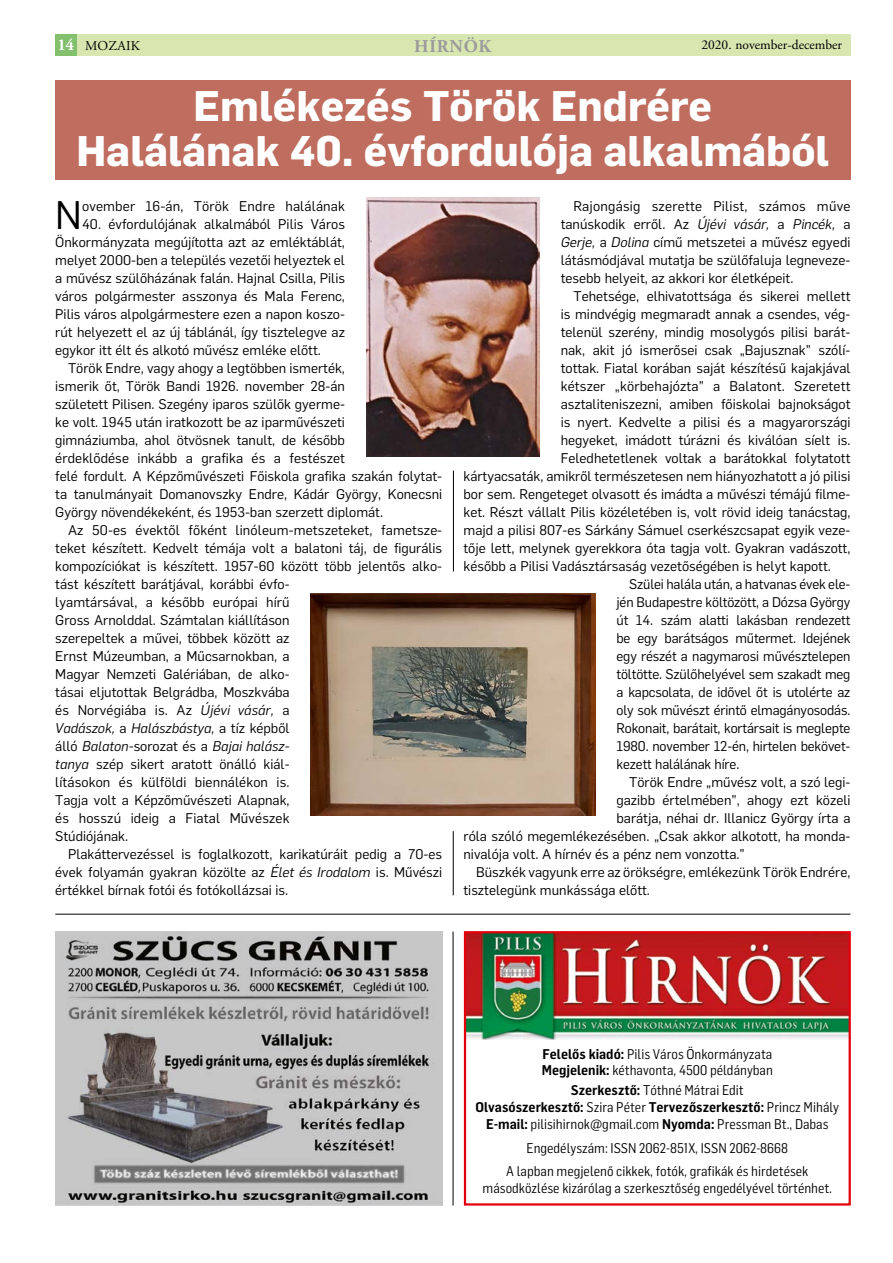
<style>
.page{position:relative;width:893px;height:1263px;background:#fff}
.page>*{position:absolute;margin:0;border:0;box-sizing:border-box;transform-origin:0 0}
.t1{font:700 42px/45px "Flama";color:#fff;text-align:center}
.t2{font:39px "Flama";color:#000}
.t3{font:700 18px "Adobe Garamond Pro";letter-spacing:.04em;color:#9c9c9d}
.t4{font:13.8px/18px "Flama";color:#000;text-align:justify}
.t5{font:13.8px/17.2px "Flama Semicondensed";color:#000;text-align:center}
.t6{font:13.5px "Adobe Garamond Pro";color:#000}
.s1{font-weight:700;font-size:16.5px;color:#fff}
.s2{font-style:italic}
.s3{font-weight:600}
</style>
<div class="page">
<div style="left:55px;top:34px;width:795px;height:21px;background:#d8e6b0"></div>
<div style="left:55px;top:34px;width:22px;height:21px;background:#82c06e"></div>
<hr style="left:453px;top:471px;width:1px;height:100px;background:#000">
<hr style="left:453px;top:931px;width:1px;height:274px;background:#000">
<img style="left:311px;top:593px;width:284px;height:222px">
<img style="left:366px;top:198px;width:173px;height:258px">
<div style="left:55px;top:81px;width:795px;height:99px;background:#bf6d5e"></div>
<img style="left:55px;top:931px;width:387px;height:274px">
<hr style="left:55px;top:914px;width:795px;height:1px;background:#000">
<img style="left:467px;top:934px;width:381px;height:106px">
<div style="left:464px;top:931px;width:387px;height:274px;border:2px solid #e3000b"></div>
<hr style="left:453px;top:831px;width:1px;height:64px;background:#000">
<p class="t6" style="left:58px;top:37px;width:84px"><span class="s1">14</span> MOZAIK</p>
<h3 class="t3" style="left:414px;top:36px;width:79px">HÍRNÖK</h3>
<p class="t6" style="left:701px;top:36px;width:142px">2020. november-december</p>
<h1 class="t1" style="left:76px;top:80px;width:754px">Emlékezés Török Endrére<br>Halálának 40. évfordulója alkalmából</h1>
<h2 class="t2" style="left:55px;top:188px;width:28px">N</h2>
<p class="t4" style="left:82px;top:196px;width:265px">ovember 16-án, Török Endre halálának</p>
<p class="t4" style="left:55px;top:214px;width:291px;text-indent:27px">40. évfordulójának alkalmából Pilis Város Önkormányzata megújította azt az emléktáblát, melyet 2000-ben a település vezetői helyeztek el a művész szülőházának falán. Hajnal Csilla, Pilis város polgármester asszonya és Mala Ferenc, Pilis város alpolgármestere ezen a napon koszo&shy;rút helyezett el az új táblánál, így tisztelegve az egykor itt élt és alkotó művész emléke előtt.</p>
<p class="t4" style="left:55px;top:358px;width:388px;text-align:left;text-indent:13px">Török Endre, vagy ahogy a legtöbben ismerték,<br>ismerik őt, Török Bandi 1926. november 28-án<br>született Pilisen. Szegény iparos szülők gyerme-<br>ke volt. 1945 után iratkozott be az iparművészeti<br>gimnáziumba, ahol ötvösnek tanult, de később<br>érdeklődése inkább a grafika és a festészet<br>felé fordult. A Képzőművészeti Főiskola grafika szakán folytat&shy;ta tanulmányait Domanovszky Endre, Kádár György, Konecsni György növendékeként, és 1953-ban szerzett diplomát.</p>
<p class="t4" style="left:55px;top:520px;width:388px;text-align:left;text-indent:13px">Az 50-es évektől főként linóleum-metszeteket, fametsze&shy;teket készített. Kedvelt témája volt a balatoni táj, de figurális kompozíciókat is készített. 1957-60 között több jelentős alko&shy;tást készített barátjával, korábbi évfo-<br>lyamtársával, a később európai hírű<br>Gross Arnolddal. Számtalan kiállításon<br>szerepeltek a művei, többek között az<br>Ernst Múzeumban, a Műcsarnokban, a<br>Magyar Nemzeti Galériában, de alko-<br>tásai eljutottak Belgrádba, Moszkvába<br>és Norvégiába is. Az <span class="s2">Újévi vásár,</span> a<br><span class="s2">Vadászok,</span> a <span class="s2">Halászbástya,</span> a tíz képből<br>álló <span class="s2">Balaton-</span>sorozat és a <span class="s2">Bajai halász-<br>tanya</span> szép sikert aratott önálló kiál-<br>lításokon és külföldi biennálékon is.<br>Tagja volt a Képzőművészeti Alapnak,<br>és hosszú ideig a Fiatal Művészek<br>Stúdiójának.</p>
<p class="t4" style="left:55px;top:844px;width:388px;text-indent:13px">Plakáttervezéssel is foglalkozott, karikatúráit pedig a 70-es évek folyamán gyakran közölte az <span class="s2">Élet és Irodalom</span> is. Művészi értékkel bírnak fotói és fotókollázsai is.</p>
<p class="t4" style="left:561px;top:196px;width:291px;text-indent:13px">Rajongásig szerette Pilist, számos műve tanúskodik erről. Az <span class="s2">Újévi vásár,</span> a <span class="s2">Pincék,</span> a <span class="s2">Gerje,</span> a <span class="s2">Dolina</span> című metszetei a művész egyedi látásmódjával mutatja be szülőfaluja legneveze&shy;tesebb helyeit, az akkori kor életképeit.</p>
<p class="t4" style="left:573px;top:286px;width:278px">Tehetsége, elhivatottsága és sikerei mellett</p>
<p class="t4" style="left:561px;top:304px;width:291px">is mindvégig megmaradt annak a csendes, vég-</p>
<p class="t4" style="left:561px;top:322px;width:291px">telenül szerény, mindig mosolygós pilisi barát-</p>
<p class="t4" style="left:561px;top:340px;width:291px">nak, akit jó ismerősei csak „Bajusznak” szólí-</p>
<p class="t4" style="left:561px;top:358px;width:291px">tottak. Fiatal korában saját készítésű kajakjával</p>
<p class="t4" style="left:561px;top:376px;width:291px">kétszer „körbehajózta” a Balatont. Szeretett</p>
<p class="t4" style="left:561px;top:394px;width:291px">asztaliteniszezni, amiben főiskolai bajnokságot</p>
<p class="t4" style="left:561px;top:412px;width:291px">is nyert. Kedvelte a pilisi és a magyarországi</p>
<p class="t4" style="left:561px;top:430px;width:291px">hegyeket, imádott túrázni és kiválóan síelt is.</p>
<p class="t4" style="left:561px;top:448px;width:291px">Feledhetetlenek voltak a barátokkal folytatott</p>
<p class="t4" style="left:463px;top:466px;width:388px">kártyacsaták, amikről természetesen nem hiányozhatott a jó pilisi</p>
<p class="t4" style="left:463px;top:484px;width:388px">bor sem. Rengeteget olvasott és imádta a művészi témájú filme-</p>
<p class="t4" style="left:463px;top:502px;width:388px">ket. Részt vállalt Pilis közéletében is, volt rövid ideig tanácstag,</p>
<p class="t4" style="left:463px;top:520px;width:388px">majd a pilisi 807-es Sárkány Sámuel cserkészcsapat egyik veze-</p>
<p class="t4" style="left:463px;top:538px;width:388px">tője lett, melynek gyerekkora óta tagja volt. Gyakran vadászott,</p>
<p class="t4" style="left:463px;top:556px;width:369px">később a Pilisi Vadásztársaság vezetőségében is helyt kapott.</p>
<p class="t4" style="left:629px;top:574px;width:223px">Szülei halála után, a hatvanas évek ele-</p>
<p class="t4" style="left:616px;top:592px;width:235px">jén Budapestre költözött, a Dózsa György</p>
<p class="t4" style="left:616px;top:610px;width:235px">út 14. szám alatti lakásban rendezett</p>
<p class="t4" style="left:616px;top:628px;width:235px">be egy barátságos műtermet. Idejének</p>
<p class="t4" style="left:616px;top:646px;width:235px">egy részét a nagymarosi művésztelepen</p>
<p class="t4" style="left:616px;top:664px;width:235px">töltötte. Szülőhelyével sem szakadt meg</p>
<p class="t4" style="left:616px;top:682px;width:235px">a kapcsolata, de idővel őt is utolérte az</p>
<p class="t4" style="left:616px;top:700px;width:235px">oly sok művészt érintő elmagányosodás.</p>
<p class="t4" style="left:616px;top:718px;width:235px">Rokonait, barátait, kortársait is meglepte</p>
<p class="t4" style="left:616px;top:736px;width:235px">1980. november 12-én, hirtelen bekövet-</p>
<p class="t4" style="left:616px;top:754px;width:124px">kezett halálának híre.</p>
<p class="t4" style="left:629px;top:772px;width:223px">Török Endre „művész volt, a szó legi-</p>
<p class="t4" style="left:616px;top:790px;width:235px">gazibb értelmében”, ahogy ezt közeli</p>
<p class="t4" style="left:616px;top:808px;width:235px">barátja, néhai dr. Illanicz György írta a</p>
<p class="t4" style="left:463px;top:826px;width:388px">róla szóló megemlékezésében. „Csak akkor alkotott, ha monda-</p>
<p class="t4" style="left:463px;top:844px;width:283px">nivalója volt. A hírnév és a pénz nem vonzotta.”</p>
<p class="t4" style="left:476px;top:862px;width:376px">Büszkék vagyunk erre az örökségre, emlékezünk Török Endrére,</p>
<p class="t4" style="left:463px;top:880px;width:188px">tisztelegünk munkássága előtt.</p>
<p class="t5" style="left:542px;top:1045px;width:233px;line-height:16.5px;text-align:left"><span class="s3">Felelős kiadó:</span> Pilis Város Önkormányzata<br><span class="s3">Megjelenik:</span> kéthavonta, 4500 példányban</p>
<p class="t5" style="left:476px;top:1081px;width:365px"><span class="s3">Szerkesztő:</span> Tóthné Mátrai Edit<br><span class="s3">Olvasószerkesztő:</span> Szira Péter <span class="s3">Tervezőszerkesztő:</span> Princz Mihály<br><span class="s3">E-mail:</span> pilisihirnok@gmail.com <span class="s3">Nyomda:</span> Pressman Bt., Dabas</p>
<p class="t5" style="left:506px;top:1135px;width:304px;line-height:23.2px">Engedélyszám: ISSN 2062-851X, ISSN 2062-8668<br>A lapban megjelenő cikkek, fotók, grafikák és hirdetések</p>
<p class="t5" style="left:483px;top:1179px;width:351px">másodközlése kizárólag a szerkesztőség engedélyével történhet.</p>
</div>
